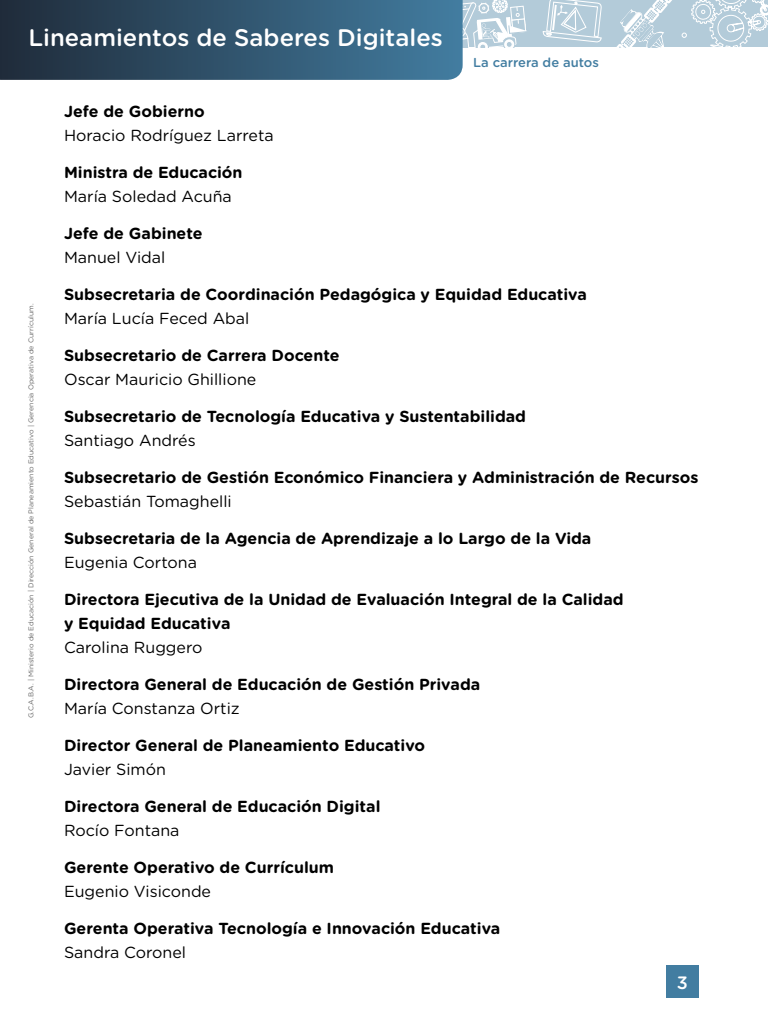
<style>
.page{position:relative;width:768px;height:1024px;background:#fff}
.page>*{position:absolute;margin:0;border:0;box-sizing:border-box;transform-origin:0 0}
.t1{font:500 26px "Gotham Rounded";letter-spacing:-.02em;color:#fff}
.t2{font:500 23.9px "Gotham Rounded";color:#fff}
.t3{font:500 17.9px "Gotham Rounded";color:#fff}
.t4{font:700 16px/24px "Gotham Rounded";color:#000}
.t5{font:16px "Gotham Rounded";color:#000}
.t6{font:500 13px "Gotham Rounded";color:#427da1}
.t7{font:7px "Gotham Rounded";color:#666}
</style>
<div class="page">
<div style="left:666px;top:966px;width:33px;height:32px;background:#427da1"></div>
<div style="left:240px;top:0;width:528px;height:47px;background:#b3cbd9"></div>
<svg style="left:463px;top:0;width:64px;height:47px"></svg>
<svg style="left:542px;top:0;width:226px;height:47px"></svg>
<svg style="left:0;top:0;width:463px;height:80px;background:#31546d"></svg>
<h2 class="t2" style="left:28px;top:20px;width:416px">Lineamientos de Saberes Digitales</h2>
<h1 class="t1" style="left:39px;top:32px;width:153px">Tecnológica</h1>
<p class="t6" style="left:473px;top:53px;width:127px">La carrera de autos</p>
<p class="t7" style="left:26px;top:718px;width:416px;rotate:-90deg">G.C.A.B.A. | Ministerio de Educación | Dirección General de Planeamiento Educativo | Gerencia Operativa de Currículum.</p>
<p class="t4" style="left:64px;top:98px;width:142px">Jefe de Gobierno</p>
<p class="t5" style="left:64px;top:124px;width:211px">Horacio Rodríguez Larreta</p>
<p class="t4" style="left:64px;top:159px;width:180px">Ministra de Educación</p>
<p class="t5" style="left:64px;top:185px;width:169px">María Soledad Acuña</p>
<p class="t4" style="left:64px;top:220px;width:140px">Jefe de Gabinete</p>
<p class="t5" style="left:64px;top:246px;width:103px">Manuel Vidal</p>
<p class="t4" style="left:64px;top:281px;width:524px">Subsecretaria de Coordinación Pedagógica y Equidad Educativa</p>
<p class="t5" style="left:64px;top:307px;width:187px">María Lucía Feced Abal</p>
<p class="t4" style="left:64px;top:342px;width:277px">Subsecretario de Carrera Docente</p>
<p class="t5" style="left:64px;top:368px;width:194px">Oscar Mauricio Ghillione</p>
<p class="t4" style="left:64px;top:403px;width:464px">Subsecretario de Tecnología Educativa y Sustentabilidad</p>
<p class="t5" style="left:64px;top:429px;width:133px">Santiago Andrés</p>
<p class="t4" style="left:64px;top:464px;width:636px">Subsecretario de Gestión Económico Financiera y Administración de Recursos</p>
<p class="t5" style="left:64px;top:490px;width:169px">Sebastián Tomaghelli</p>
<p class="t4" style="left:64px;top:525px;width:529px">Subsecretaria de la Agencia de Aprendizaje a lo Largo de la Vida</p>
<p class="t5" style="left:64px;top:551px;width:134px">Eugenia Cortona</p>
<p class="t4" style="left:64px;top:586px;width:561px">Directora Ejecutiva de la Unidad de Evaluación Integral de la Calidad y Equidad Educativa</p>
<p class="t5" style="left:64px;top:636px;width:140px">Carolina Ruggero</p>
<p class="t4" style="left:64px;top:671px;width:418px">Directora General de Educación de Gestión Privada</p>
<p class="t5" style="left:64px;top:697px;width:177px">María Constanza Ortiz</p>
<p class="t4" style="left:64px;top:732px;width:363px">Director General de Planeamiento Educativo</p>
<p class="t5" style="left:64px;top:758px;width:103px">Javier Simón</p>
<p class="t4" style="left:64px;top:793px;width:318px">Directora General de Educación Digital</p>
<p class="t5" style="left:64px;top:819px;width:117px">Rocío Fontana</p>
<p class="t4" style="left:64px;top:854px;width:271px">Gerente Operativo de Currículum</p>
<p class="t5" style="left:64px;top:880px;width:149px">Eugenio Visiconde</p>
<p class="t4" style="left:64px;top:915px;width:438px">Gerenta Operativa Tecnología e Innovación Educativa</p>
<p class="t5" style="left:64px;top:941px;width:124px">Sandra Coronel</p>
<p class="t3" style="left:677px;top:970px;width:13px">3</p>
</div>
